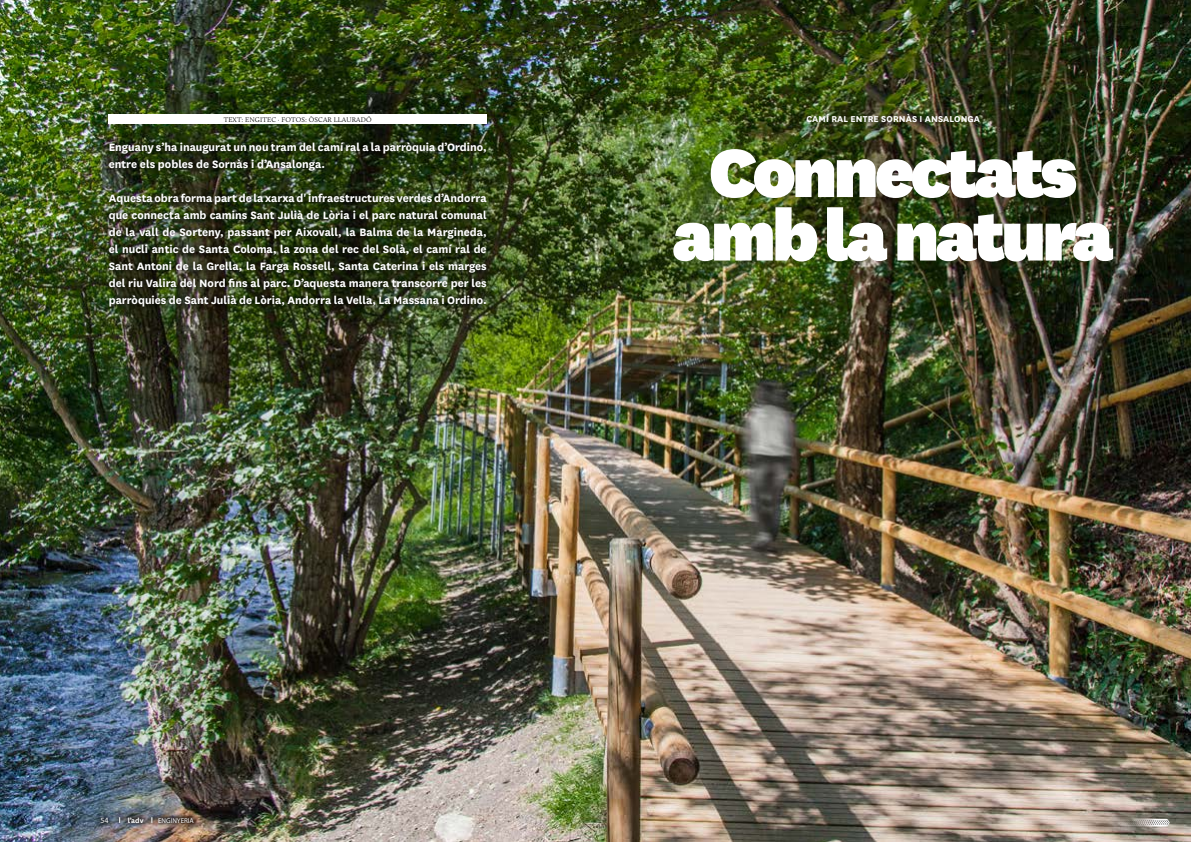
<style>
.page{position:relative;width:1191px;height:842px;background:#fff}
.page>*{position:absolute;margin:0;border:0;box-sizing:border-box;transform-origin:0 0}
.t1{font:900 79.8px/63.5px "National";letter-spacing:-.05em;color:#fff;text-align:center}
.t2{font:700 12.5px/17px "National";color:#fff}
.t3{font:700 10px "National";letter-spacing:.01em;color:#fff}
.t4{font:700 8px "National";color:#fff}
.t5{font:8px "Myriad Pro";color:#fff}
.t6{font:300 7px "Calluna";letter-spacing:.025em;color:#000}
.t7{font:7px "Myriad Pro";color:#fff}
</style>
<div class="page">
<img style="left:0;top:0;width:1191px;height:842px">
<img style="left:102px;top:136px;width:390px;height:177px">
<div style="left:109px;top:115px;width:378px;height:9px;background:#fff"></div>
<svg style="left:1091px;top:818px;width:79px;height:9px"></svg>
<img style="left:94px;top:810px;width:106px;height:19px">
<p class="t6" style="left:224px;top:115px;width:149px">TEXT: ENGITEC · FOTOS: ÒSCAR LLAURADÓ</p>
<p class="t2" style="left:109px;top:138px;width:379px">Enguany s’ha inaugurat un nou tram del camí ral a la parròquia d’Ordino, entre els pobles de Sornàs i d’Ansalonga.</p>
<p class="t2" style="left:109px;top:189px;width:379px;text-align:justify">Aquesta obra forma part de la xarxa d' infraestructures verdes d’Andorra que connecta amb camins Sant Julià de Lòria i el parc natural comunal de la vall de Sorteny, passant per Aixovall, la Balma de la Margineda, el nucli antic de Santa Coloma, la zona del rec del Solà, el camí ral de Sant Antoni de la Grella, la Farga Rossell, Santa Caterina i els marges del riu Valira del Nord fins al parc. D’aquesta manera transcorre per les parròquies de Sant Julià de Lòria, Andorra la Vella, La Massana i Ordino.</p>
<p class="t3" style="left:806px;top:112px;width:175px">CAMÍ RAL ENTRE SORNÀS I ANSALONGA</p>
<h1 class="t1" style="left:672px;top:136px;width:444px">Connectats amb la natura</h1>
<p class="t5" style="left:100px;top:815px;width:10px">54</p>
<p class="t4" style="left:128px;top:815px;width:17px">l’adv</p>
<p class="t7" style="left:158px;top:816px;width:37px">ENGINYERIA</p>
</div>
